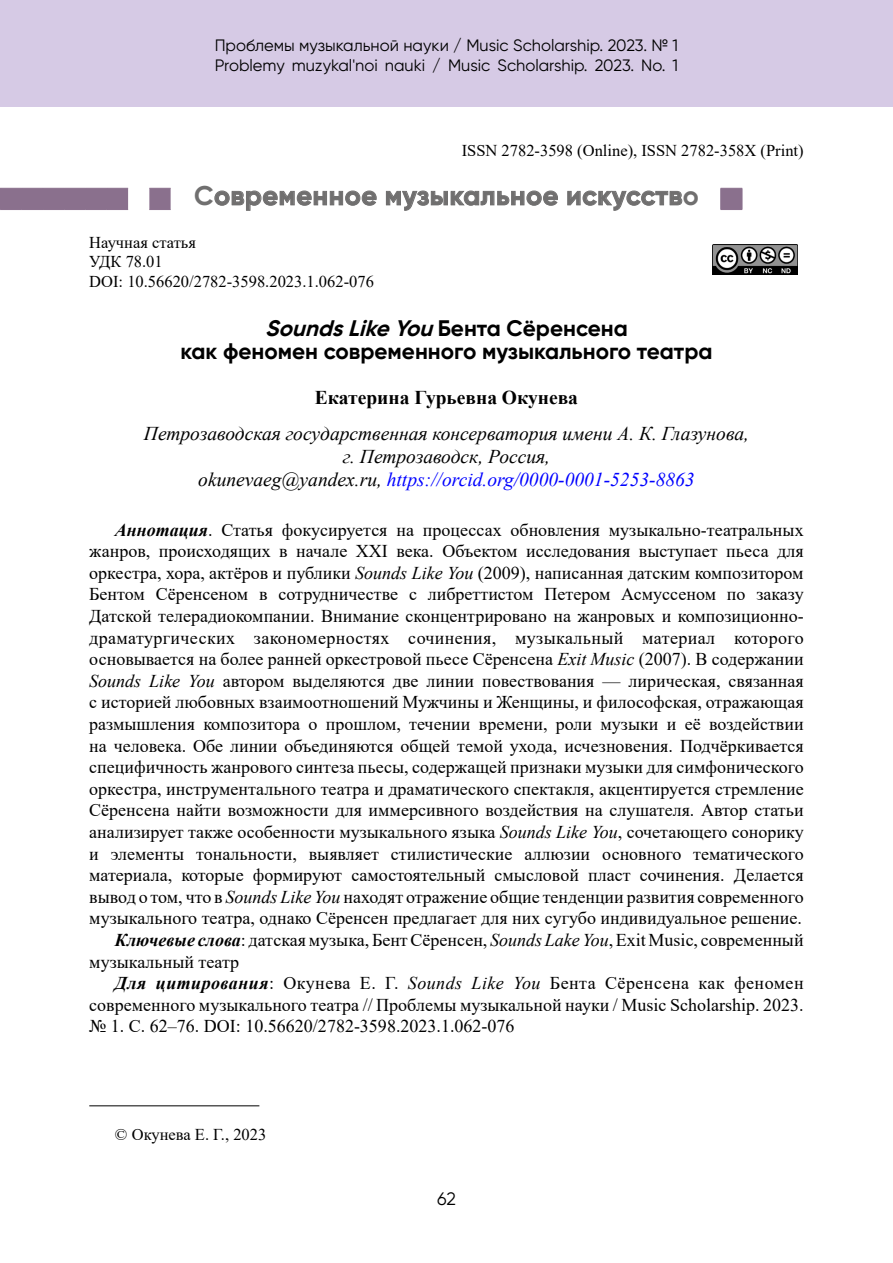
<style>
.page{position:relative;width:893px;height:1263px;background:#fff}
.page>*{position:absolute;margin:0;border:0;box-sizing:border-box;transform-origin:0 0}
.t1{font:700 27px "Gilroy";letter-spacing:.02em;color:#706f6f}
.t2{font:700 22.5px/22.8px "Gilroy";color:#000;text-align:center}
.t3{font:italic 19.5px/22.8px "Times New Roman";color:#000;text-align:center}
.t4{font:700 19.5px "Times New Roman";color:#000}
.t5{font:18px "Times New Roman";color:#000}
.t6{font:18px "Times New Roman";letter-spacing:.02em;color:#000}
.t7{font:18px "Times New Roman";letter-spacing:.025em;color:#000}
.t8{font:18px "Gilroy";color:#000}
.t9{font:16.5px/19.5px "Times New Roman";color:#000}
.t10{font:16.5px/19.5px "Gilroy";color:#000}
.s1{font-style:italic}
.s2{color:#00f}
.s3{font-weight:700;font-style:italic}
</style>
<div class="page">
<div style="left:0;top:0;width:893px;height:107px;background:#d6cae5"></div>
<svg style="left:0;top:188px;width:743px;height:22px"></svg>
<img style="left:713px;top:245px;width:85px;height:30px">
<hr style="left:89px;top:1105px;width:170px;height:1px;background:#000">
<p class="t10" style="left:215px;top:36px;width:465px">Проблемы музыкальной науки / Music Scholarship. 2023. № 1<br>Problemy muzykal'noi nauki / Music Scholarship. 2023. No. 1</p>
<p class="t9" style="left:462px;top:140px;width:343px">ISSN 2782-3598 (Online), ISSN 2782-358X (Print)</p>
<h1 class="t1" style="left:194px;top:179px;width:506px">Современное музыкальное искусство</h1>
<p class="t9" style="left:89px;top:232px;width:286px">Научная статья<br>УДК 78.01<br>DOI: 10.56620/2782-3598.2023.1.062-076</p>
<p class="t2" style="left:180px;top:317px;width:533px"><span class="s1">SoundsLikeYou</span>Бента Сёренсена<br>как феномен современного музыкального театра</p>
<p class="t4" style="left:315px;top:383px;width:265px">Екатерина Гурьевна Окунева</p>
<p class="t3" style="left:144px;top:422px;width:606px">Петрозаводская государственная консерватория имени А. К. Глазунова, г. Петрозаводск, Россия,<br>okunevaeg@yandex.ru, <span class="s2">https://orcid.org/0000-0001-5253-8863</span></p>
<p class="t5" style="left:115px;top:517px;width:690px"><span class="s3">Аннотация</span>. Статья фокусируется на процессах обновления музыкально-театральных</p>
<p class="t5" style="left:89px;top:538px;width:716px">жанров, происходящих в начале XXI века. Объектом исследования выступает пьеса для</p>
<p class="t5" style="left:89px;top:560px;width:716px">оркестра, хора, актёров и публики <span class="s1">Sounds Like You</span> (2009), написанная датским композитором</p>
<p class="t5" style="left:89px;top:582px;width:716px">Бентом Сёренсеном в сотрудничестве с либреттистом Петером Асмуссеном по заказу</p>
<p class="t5" style="left:89px;top:603px;width:716px">Датской телерадиокомпании. Внимание сконцентрировано на жанровых и композиционно-</p>
<p class="t6" style="left:89px;top:625px;width:716px">драматургических закономерностях сочинения, музыкальный материал которого</p>
<p class="t5" style="left:89px;top:646px;width:716px">основывается на более ранней оркестровой пьесе Сёренсена <span class="s1">Exit Music</span> (2007). В содержании</p>
<p class="t5" style="left:89px;top:668px;width:716px"><span class="s1">Sounds Like You</span> автором выделяются две линии повествования — лирическая, связанная</p>
<p class="t5" style="left:89px;top:690px;width:716px">с историей любовных взаимоотношений Мужчины и Женщины, и философская, отражающая</p>
<p class="t5" style="left:89px;top:711px;width:716px">размышления композитора о прошлом, течении времени, роли музыки и её воздействии</p>
<p class="t5" style="left:89px;top:733px;width:716px">на человека. Обе линии объединяются общей темой ухода, исчезновения. Подчёркивается</p>
<p class="t5" style="left:89px;top:754px;width:716px">специфичность жанрового синтеза пьесы, содержащей признаки музыки для симфонического</p>
<p class="t5" style="left:89px;top:776px;width:716px">оркестра, инструментального театра и драматического спектакля, акцентируется стремление</p>
<p class="t5" style="left:89px;top:798px;width:716px">Сёренсена найти возможности для иммерсивного воздействия на слушателя. Автор статьи</p>
<p class="t5" style="left:89px;top:819px;width:716px">анализирует также особенности музыкального языка <span class="s1">Sounds Like You</span>, сочетающего сонорику</p>
<p class="t5" style="left:89px;top:841px;width:716px">и элементы тональности, выявляет стилистические аллюзии основного тематического</p>
<p class="t5" style="left:89px;top:862px;width:716px">материала, которые формируют самостоятельный смысловой пласт сочинения. Делается</p>
<p class="t5" style="left:89px;top:884px;width:716px">вывод о том, что в <span class="s1">Sounds Like You</span> находят отражение общие тенденции развития современного</p>
<p class="t5" style="left:89px;top:906px;width:714px">музыкального театра, однако Сёренсен предлагает для них сугубо индивидуальное решение.</p>
<p class="t5" style="left:115px;top:927px;width:690px"><span class="s3">Ключевые слова</span>: датская музыка, Бент Сёренсен, <span class="s1">Sounds Lake You</span>, Exit Music, современный</p>
<p class="t5" style="left:89px;top:949px;width:151px">музыкальный театр</p>
<p class="t7" style="left:115px;top:970px;width:690px"><span class="s3">Для цитирования</span>: Окунева Е. Г. <span class="s1">Sounds Like You</span> Бента Сёренсена как феномен</p>
<p class="t5" style="left:89px;top:992px;width:716px">современного музыкального театра // Проблемы музыкальной науки / Music Scholarship. 2023.</p>
<p class="t5" style="left:89px;top:1014px;width:427px">№ 1. С. 62–76. DOI: 10.56620/2782-3598.2023.1.062-076</p>
<p class="t9" style="left:115px;top:1124px;width:153px">© Окунева Е. Г., 2023</p>
<p class="t8" style="left:437px;top:1188px;width:20px">62</p>
</div>
